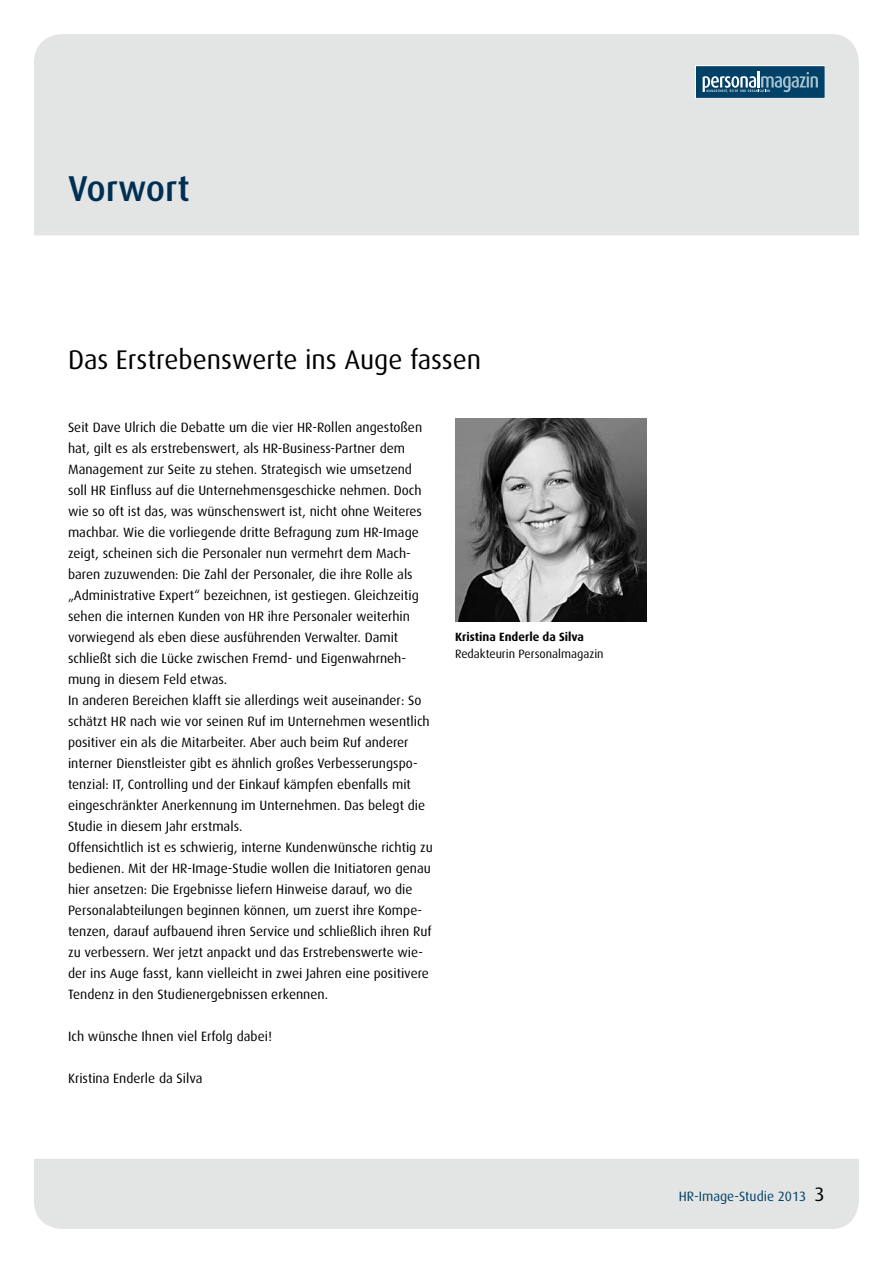
<style>
.page{position:relative;width:893px;height:1263px;background:#fff}
.page>*{position:absolute;margin:0;border:0;box-sizing:border-box;transform-origin:0 0}
.t1{font:500 36px "Dax";color:#002f54}
.t2{font:27px "Dax";color:#000}
.t3{font:13.5px/21px "Dax";color:#000}
.t4{font:13.5px "Dax";color:#014067}
.t5{font:12px/16.5px "Dax";color:#000}
.s1{font-weight:700}
.s2{font-size:19.5px;color:#000}
</style>
<div class="page">
<div style="left:34px;top:34px;width:825px;height:201px;background:#e3e4e4"></div>
<div style="left:34px;top:1159px;width:825px;height:70px;background:#e3e4e4"></div>
<div style="left:696px;top:66px;width:129px;height:32px;background:#014067"></div>
<svg style="left:703px;top:71px;width:115px;height:22px"></svg>
<img style="left:455px;top:418px;width:192px;height:203px">
<p class="t1" style="left:68px;top:168px;width:123px">Vorwort</p>
<p class="t2" style="left:68px;top:344px;width:415px">Das Erstrebenswerte ins Auge fassen</p>
<p class="t3" style="left:68px;top:417px;width:366px">Seit Dave Ulrich die Debatte um die vier HR-Rollen angestoßen hat, gilt es als erstrebenswert, als HR-Business-Partner dem Management zur Seite zu stehen. Strategisch wie umsetzend soll HR Einfluss auf die Unternehmensgeschicke nehmen. Doch wie so oft ist das, was wünschenswert ist, nicht ohne Weiteres machbar. Wie die vorliegende dritte Befragung zum HR-Image zeigt, scheinen sich die Personaler nun vermehrt dem Mach&shy;baren zuzuwenden: Die Zahl der Personaler, die ihre Rolle als „Administrative Expert“ bezeichnen, ist gestiegen. Gleichzeitig sehen die internen Kunden von HR ihre Personaler weiterhin vorwiegend als eben diese ausführenden Verwalter. Damit schließt sich die Lücke zwischen Fremd- und Eigenwahrneh&shy;mung in diesem Feld etwas.<br>In anderen Bereichen klafft sie allerdings weit auseinander: So schätzt HR nach wie vor seinen Ruf im Unternehmen wesentlich positiver ein als die Mitarbeiter. Aber auch beim Ruf anderer interner Dienstleister gibt es ähnlich großes Verbesserungspo&shy;tenzial: IT, Controlling und der Einkauf kämpfen ebenfalls mit eingeschränkter Anerkennung im Unternehmen. Das belegt die Studie in diesem Jahr erstmals.<br>Offensichtlich ist es schwierig, interne Kundenwünsche richtig zu bedienen. Mit der HR-Image-Studie wollen die Initiatoren genau hier ansetzen: Die Ergebnisse liefern Hinweise darauf, wo die Personalabteilungen beginnen können, um zuerst ihre Kompe&shy;tenzen, darauf aufbauend ihren Service und schließlich ihren Ruf zu verbessern. Wer jetzt anpackt und das Erstrebenswerte wie&shy;der ins Auge fasst, kann vielleicht in zwei Jahren eine positivere Tendenz in den Studienergebnissen erkennen.</p>
<p class="t3" style="left:68px;top:1026px;width:205px">Ich wünsche Ihnen viel Erfolg dabei!</p>
<p class="t3" style="left:68px;top:1068px;width:136px">Kristina Enderle da Silva</p>
<p class="t5" style="left:455px;top:629px;width:150px"><span class="s1">Kristina Enderle da Silva<br></span>Redakteurin Personalmagazin</p>
<p class="t4" style="left:679px;top:1188px;width:148px">HR-Image-Studie 2013 <span class="s2">3</span></p>
</div>
